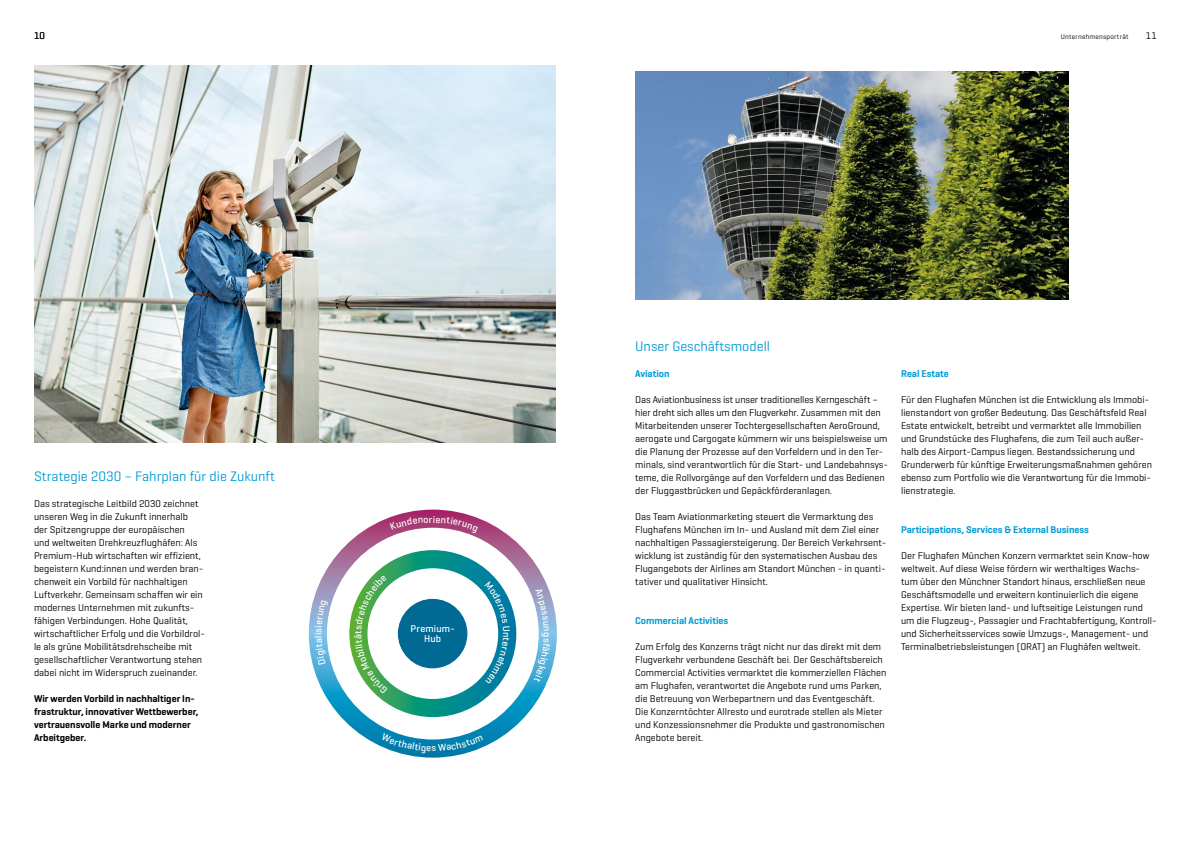
<style>
.page{position:relative;width:1191px;height:842px;background:#fff}
.page>*{position:absolute;margin:0;border:0;box-sizing:border-box;transform-origin:0 0}
.t1{font:14px "Munich Airport Pro";color:#009cd6}
.t2{font:10px/13px "Munich Airport Pro";color:#000}
.t3{font:600 10px/13px "Munich Airport Pro";color:#000}
.t4{font:600 10px "Munich Airport Pro";color:#009cd6}
.t5{font:500 10px/10px "Munich Airport Pro";letter-spacing:.015em;color:#fff;text-align:center}
.t6{font:7px "Munich Airport Pro";letter-spacing:.03em;color:#000}
</style>
<div class="page">
<img style="left:34px;top:65px;width:522px;height:377px">
<div style="left:309px;top:510px;width:248px;height:248px;border:18px solid #fff;border-radius:50%"></div>
<div style="left:349px;top:550px;width:167px;height:167px;border:18px solid #fff;border-radius:50%"></div>
<div style="left:398px;top:599px;width:69px;height:69px;background:#006994;border-radius:50%"></div>
<div style="left:398px;top:599px;width:69px;height:69px;border:1px solid #006994;border-radius:50%"></div>
<img style="left:635px;top:71px;width:433px;height:228px">
<svg style="left:485px;top:581px;width:25px;height:103px"></svg>
<svg style="left:354px;top:575px;width:33px;height:119px"></svg>
<svg style="left:390px;top:516px;width:88px;height:17px"></svg>
<svg style="left:534px;top:588px;width:16px;height:94px;background:#89badc"></svg>
<svg style="left:381px;top:733px;width:102px;height:20px"></svg>
<svg style="left:315px;top:600px;width:13px;height:64px"></svg>
<p class="t2" style="left:34px;top:29px;width:13px">10</p>
<h1 class="t1" style="left:34px;top:468px;width:242px">Strategie 2030 – Fahrplan für die Zukunft</h1>
<p class="t2" style="left:34px;top:497px;width:172px">Das strategische Leitbild 2030 zeichnet unseren Weg in die Zukunft innerhalb<br>der Spitzengruppe der europäischen<br>und weltweiten Drehkreuzflughäfen: Als Premium-Hub wirtschaften wir effizient, begeistern Kund:innen und werden bran&shy;chenweit ein Vorbild für nachhaltigen Luftverkehr. Gemeinsam schaffen wir ein modernes Unternehmen mit zukunfts&shy;fähigen Verbindungen. Hohe Qualität, wirtschaftlicher Erfolg und die Vorbildrol&shy;le als grüne Mobilitätsdrehscheibe mit gesellschaftlicher Verantwortung stehen dabei nicht im Widerspruch zueinander.</p>
<p class="t3" style="left:34px;top:692px;width:166px">Wir werden Vorbild in nachhaltiger In&shy;frastruktur, innovativer Wettbewerber, vertrauensvolle Marke und moderner Arbeitgeber.</p>
<p class="t5" style="left:410px;top:624px;width:46px">Premium-<br>Hub</p>
<p class="t6" style="left:1060px;top:32px;width:69px">Unternehmensporträt</p>
<p class="t2" style="left:1145px;top:29px;width:13px">11</p>
<h1 class="t1" style="left:635px;top:338px;width:136px">Unser Geschäftsmodell</h1>
<p class="t4" style="left:635px;top:367px;width:36px">Aviation</p>
<p class="t2" style="left:635px;top:393px;width:254px">Das Aviationbusiness ist unser traditionelles Kerngeschäft – hier dreht sich alles um den Flugverkehr. Zusammen mit den Mitarbeitenden unserer Tochtergesellschaften AeroGround, aerogate und Cargogate kümmern wir uns beispielsweise um die Planung der Prozesse auf den Vorfeldern und in den Ter&shy;minals, sind verantwortlich für die Start- und Landebahnsys&shy;teme, die Rollvorgänge auf den Vorfeldern und das Bedienen der Fluggastbrücken und Gepäckförderanlagen.</p>
<p class="t2" style="left:635px;top:510px;width:253px">Das Team Aviationmarketing steuert die Vermarktung des Flughafens München im In- und Ausland mit dem Ziel einer nachhaltigen Passagiersteigerung. Der Bereich Verkehrsent&shy;wicklung ist zuständig für den systematischen Ausbau des Flugangebots der Airlines am Standort München - in quanti&shy;tativer und qualitativer Hinsicht.</p>
<p class="t4" style="left:635px;top:614px;width:95px">Commercial Activities</p>
<p class="t2" style="left:635px;top:640px;width:253px">Zum Erfolg des Konzerns trägt nicht nur das direkt mit dem Flugverkehr verbundene Geschäft bei. Der Geschäftsbereich Commercial Activities vermarktet die kommerziellen Flächen am Flughafen, verantwortet die Angebote rund ums Parken, die Betreuung von Werbepartnern und das Eventgeschäft.<br>Die Konzerntöchter Allresto und eurotrade stellen als Mieter und Konzessionsnehmer die Produkte und gastronomischen Angebote bereit.</p>
<p class="t4" style="left:901px;top:367px;width:49px">Real Estate</p>
<p class="t2" style="left:901px;top:393px;width:252px">Für den Flughafen München ist die Entwicklung als Immobi&shy;lienstandort von großer Bedeutung. Das Geschäftsfeld Real Estate entwickelt, betreibt und vermarktet alle Immobilien und Grundstücke des Flughafens, die zum Teil auch außer&shy;halb des Airport-Campus liegen. Bestandssicherung und Grunderwerb für künftige Erweiterungsmaßnahmen gehören ebenso zum Portfolio wie die Verantwortung für die Immobi&shy;lienstrategie.</p>
<p class="t4" style="left:901px;top:523px;width:189px">Participations, Services &amp; External Business</p>
<p class="t2" style="left:901px;top:549px;width:257px">Der Flughafen München Konzern vermarktet sein Know-how weltweit. Auf diese Weise fördern wir werthaltiges Wachs&shy;tum über den Münchner Standort hinaus, erschließen neue Geschäftsmodelle und erweitern kontinuierlich die eigene Expertise. Wir bieten land- und luftseitige Leistungen rund um die Flugzeug-, Passagier und Frachtabfertigung, Kontroll&shy;und Sicherheitsservices sowie Umzugs-, Management- und Terminalbetriebsleistungen (ORAT) an Flughäfen weltweit.</p>
</div>
